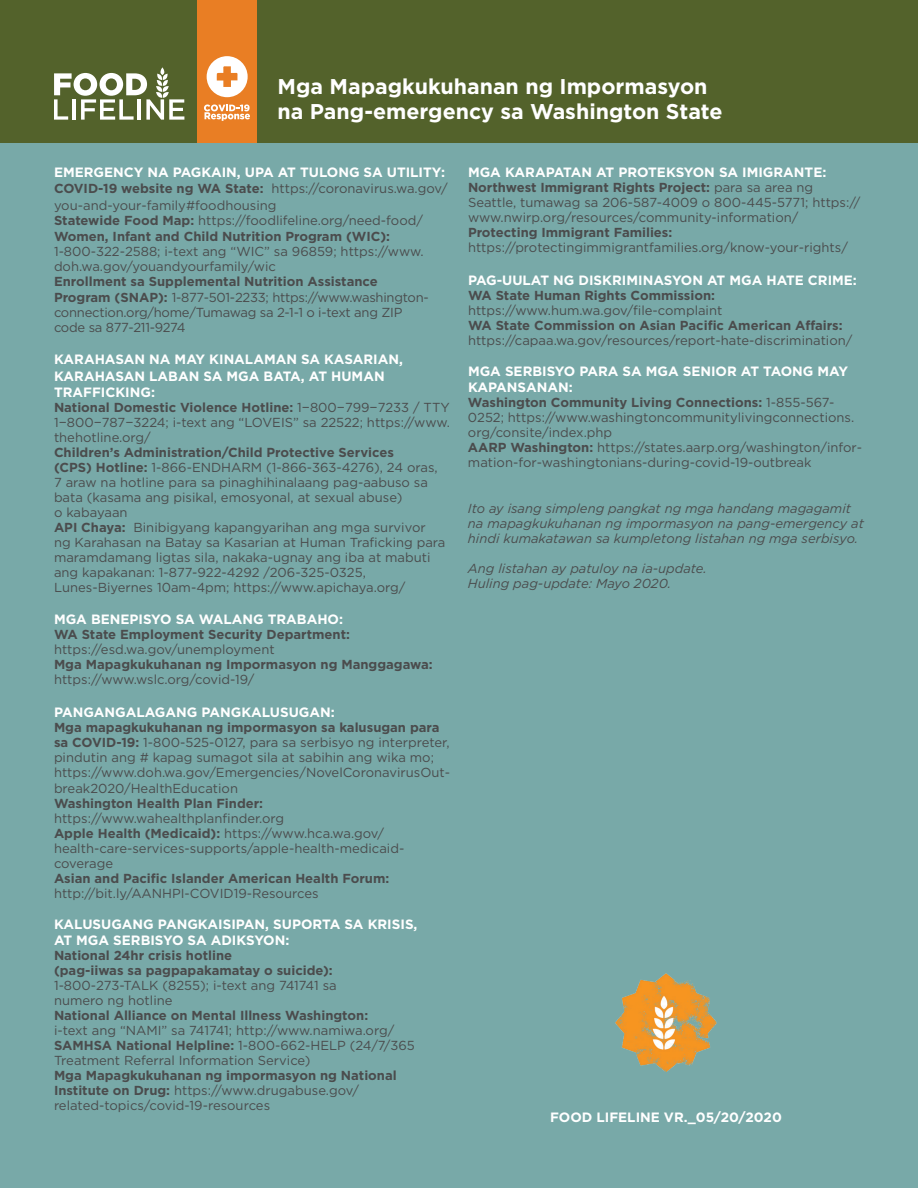
<style>
.page{position:relative;width:918px;height:1188px;background:#78a9a8}
.page>*{position:absolute;margin:0;border:0;box-sizing:border-box;transform-origin:0 0}
.t1{font:700 21.3px "Gotham";color:#fff}
.t2{font:700 13.5px/16.2px "Gotham";color:#fff}
.t3{font:13.05px/15px "Gotham";color:#4b4c4d}
.t4{font:700 13.05px "Gotham";color:#4b4c4d}
.t5{font:italic 13.05px/15px "Gotham";color:#4b4c4d}
.t6{font:13.05px/15px "Gotham";letter-spacing:-.02em;color:#4b4c4d}
.s1{font-weight:700}
.s2{font-weight:400}
</style>
<div class="page">
<div style="left:0;top:0;width:918px;height:142px;background:#53622b"></div>
<img style="left:615px;top:974px;width:101px;height:97px">
<div style="left:197px;top:0;width:60px;height:142px;background:#e97e24"></div>
<svg style="left:207px;top:56px;width:41px;height:41px"></svg>
<svg style="left:54px;top:67px;width:130px;height:53px"></svg>
<svg style="left:204px;top:105px;width:46px;height:16px"></svg>
<p class="t1" style="left:278px;top:72px;width:431px">Mga Mapagkukuhanan ng Impormasyon</p>
<p class="t1" style="left:278px;top:98px;width:447px">na Pang-emergency sa Washington State</p>
<p class="t2" style="left:54px;top:164px;width:393px">EMERGENCY NA PAGKAIN, UPA AT TULONG SA UTILITY:</p>
<p class="t3" style="left:54px;top:180px;width:395px;line-height:16.2px"><span class="s1">COVID-19 website ng WA State:</span> https://coronavirus.wa.gov/ you-and-your-family#foodhousing</p>
<p class="t3" style="left:54px;top:212px;width:371px"><span class="s1">Statewide Food Map:</span> https://foodlifeline.org/need-food/</p>
<p class="t4" style="left:54px;top:227px;width:338px">Women, Infant and Child Nutrition Program (WIC):</p>
<p class="t3" style="left:54px;top:243px;width:371px">1-800-322-2588; i-text ang “WIC” sa 96859; https://www. doh.wa.gov/youandyourfamily/wic</p>
<p class="t4" style="left:54px;top:272px;width:325px">Enrollment sa Supplemental Nutrition Assistance</p>
<p class="t6" style="left:54px;top:290px;width:376px"><span class="s1">Program (SNAP):</span> 1-877-501-2233; https://www.washington&shy;connection.org/home/Tumawag sa 2-1-1 o i-text ang ZIP</p>
<p class="t6" style="left:54px;top:320px;width:133px">code sa 877-211-9274</p>
<p class="t2" style="left:54px;top:351px;width:350px">KARAHASAN NA MAY KINALAMAN SA KASARIAN,</p>
<p class="t2" style="left:54px;top:368px;width:332px">KARAHASAN LABAN SA MGA BATA, AT HUMAN</p>
<p class="t2" style="left:54px;top:384px;width:103px">TRAFFICKING:</p>
<p class="t3" style="left:54px;top:399px;width:398px;text-align:justify"><span class="s1">National Domestic Violence Hotline:</span> 1−800−799−7233 / TTY 1−800−787−3224; i-text ang “LOVEIS” sa 22522; https://www. thehotline.org/</p>
<p class="t4" style="left:54px;top:443px;width:341px">Children’s Administration/Child Protective Services</p>
<p class="t3" style="left:54px;top:459px;width:385px"><span class="s1">(CPS) Hotline:</span> 1-866-ENDHARM (1-866-363-4276), 24 oras,</p>
<p class="t3" style="left:54px;top:474px;width:376px">7 araw na hotline para sa pinaghihinalaang pag-aabuso sa bata (kasama ang pisikal, emosyonal, at sexual abuse)</p>
<p class="t3" style="left:54px;top:504px;width:75px">o kabayaan</p>
<p class="t3" style="left:54px;top:519px;width:393px"><span class="s1">API Chaya:</span> Binibigyang kapangyarihan ang mga survivor ng Karahasan na Batay sa Kasarian at Human Traficking para maramdamang ligtas sila, nakaka-ugnay ang iba at mabuti ang kapakanan: 1-877-922-4292 /206-325-0325,</p>
<p class="t3" style="left:54px;top:579px;width:353px">Lunes-Biyernes 10am-4pm; https://www.apichaya.org/</p>
<p class="t2" style="left:54px;top:611px;width:291px">MGA BENEPISYO SA WALANG TRABAHO:</p>
<p class="t4" style="left:54px;top:626px;width:297px">WA State Employment Security Department:</p>
<p class="t3" style="left:54px;top:642px;width:222px">https://esd.wa.gov/unemployment</p>
<p class="t4" style="left:54px;top:656px;width:380px">Mga Mapagkukuhanan ng Impormasyon ng Manggagawa:</p>
<p class="t3" style="left:54px;top:672px;width:202px">https://www.wslc.org/covid-19/</p>
<p class="t2" style="left:54px;top:704px;width:282px">PANGANGALAGANG PANGKALUSUGAN:</p>
<p class="t3" style="left:54px;top:719px;width:398px"><span class="s1">Mga mapagkukuhanan ng impormasyon sa kalusugan para sa COVID-19:</span> 1-800-525-0127, para sa serbisyo ng interpreter, pindutin ang # kapag sumagot sila at sabihin ang wika mo; https://www.doh.wa.gov/Emergencies/NovelCoronavirusOut-</p>
<p class="t3" style="left:54px;top:780px;width:186px">break2020/HealthEducation</p>
<p class="t4" style="left:54px;top:794px;width:211px">Washington Health Plan Finder:</p>
<p class="t3" style="left:54px;top:810px;width:232px">https://www.wahealthplanfinder.org</p>
<p class="t3" style="left:54px;top:825px;width:332px"><span class="s1">Apple Health (Medicaid):</span> https://www.hca.wa.gov/</p>
<p class="t3" style="left:54px;top:840px;width:352px">health-care-services-supports/apple-health-medicaid-</p>
<p class="t3" style="left:54px;top:855px;width:61px">coverage</p>
<p class="t4" style="left:54px;top:869px;width:337px">Asian and Pacific Islander American Health Forum:</p>
<p class="t3" style="left:54px;top:885px;width:266px">http://bit.ly/AANHPI-COVID19-Resources</p>
<p class="t2" style="left:54px;top:916px;width:365px">KALUSUGANG PANGKAISIPAN, SUPORTA SA KRISIS,</p>
<p class="t2" style="left:54px;top:932px;width:237px">AT MGA SERBISYO SA ADIKSYON:</p>
<p class="t4" style="left:54px;top:947px;width:180px">National 24hr crisis hotline</p>
<p class="t4" style="left:54px;top:962px;width:280px">(pag-iiwas sa pagpapakamatay o suicide):</p>
<p class="t3" style="left:54px;top:978px;width:284px">1-800-273-TALK (8255); i-text ang 741741 sa</p>
<p class="t3" style="left:54px;top:993px;width:120px">numero ng hotline</p>
<p class="t4" style="left:54px;top:1007px;width:316px">National Alliance on Mental Illness Washington:</p>
<p class="t3" style="left:54px;top:1023px;width:342px">i-text ang “NAMI” sa 741741; http://www.namiwa.org/</p>
<p class="t3" style="left:54px;top:1038px;width:362px"><span class="s1">SAMHSA National Helpline:</span> 1-800-662-HELP (24/7/365<br>Treatment Referral Information Service)</p>
<p class="t4" style="left:54px;top:1067px;width:344px">Mga Mapagkukuhanan ng impormasyon ng National</p>
<p class="t3" style="left:54px;top:1083px;width:307px"><span class="s1">Institute on Drug:</span> https://www.drugabuse.gov/</p>
<p class="t3" style="left:54px;top:1098px;width:218px">related-topics/covid-19-resources</p>
<p class="t2" style="left:468px;top:164px;width:360px">MGA KARAPATAN AT PROTEKSYON SA IMIGRANTE:</p>
<p class="t4" style="left:468px;top:179px;width:347px">Northwest Immigrant Rights Project: <span class="s2">para sa area ng</span></p>
<p class="t3" style="left:468px;top:195px;width:394px">Seattle, tumawag sa 206-587-4009 o 800-445-5771; https:// www.nwirp.org/resources/community-information/</p>
<p class="t4" style="left:468px;top:224px;width:206px">Protecting Immigrant Families:</p>
<p class="t3" style="left:468px;top:240px;width:382px">https://protectingimmigrantfamilies.org/know-your-rights/</p>
<p class="t2" style="left:468px;top:272px;width:390px">PAG-UULAT NG DISKRIMINASYON AT MGA HATE CRIME:</p>
<p class="t4" style="left:468px;top:286px;width:249px">WA State Human Rights Commission:</p>
<p class="t3" style="left:468px;top:302px;width:256px">https://www.hum.wa.gov/file-complaint</p>
<p class="t3" style="left:468px;top:317px;width:386px"><span class="s1">WA State Commission on Asian Pacific American Affairs: </span>https://capaa.wa.gov/resources/report-hate-discrimination/</p>
<p class="t2" style="left:468px;top:363px;width:382px">MGA SERBISYO PARA SA MGA SENIOR AT TAONG MAY<br>KAPANSANAN:</p>
<p class="t3" style="left:468px;top:395px;width:388px"><span class="s1">Washington Community Living Connections:</span> 1-855-567-<br>0252; https://www.washingtoncommunitylivingconnections. org/consite/index.php</p>
<p class="t3" style="left:468px;top:440px;width:396px"><span class="s1">AARP Washington:</span> https://states.aarp.org/washington/infor&shy;mation-for-washingtonians-during-covid-19-outbreak</p>
<p class="t5" style="left:468px;top:501px;width:397px">Ito ay isang simpleng pangkat ng mga handang magagamit na mapagkukuhanan ng impormasyon na pang-emergency at hindi kumakatawan sa kumpletong listahan ng mga serbisyo.</p>
<p class="t5" style="left:468px;top:561px;width:240px">Ang listahan ay patuloy na ia-update.</p>
<p class="t5" style="left:468px;top:576px;width:205px">Huling pag-update: Mayo 2020.</p>
<p class="t2" style="left:550px;top:1109px;width:233px">FOOD LIFELINE VR._05/20/2020</p>
</div>
